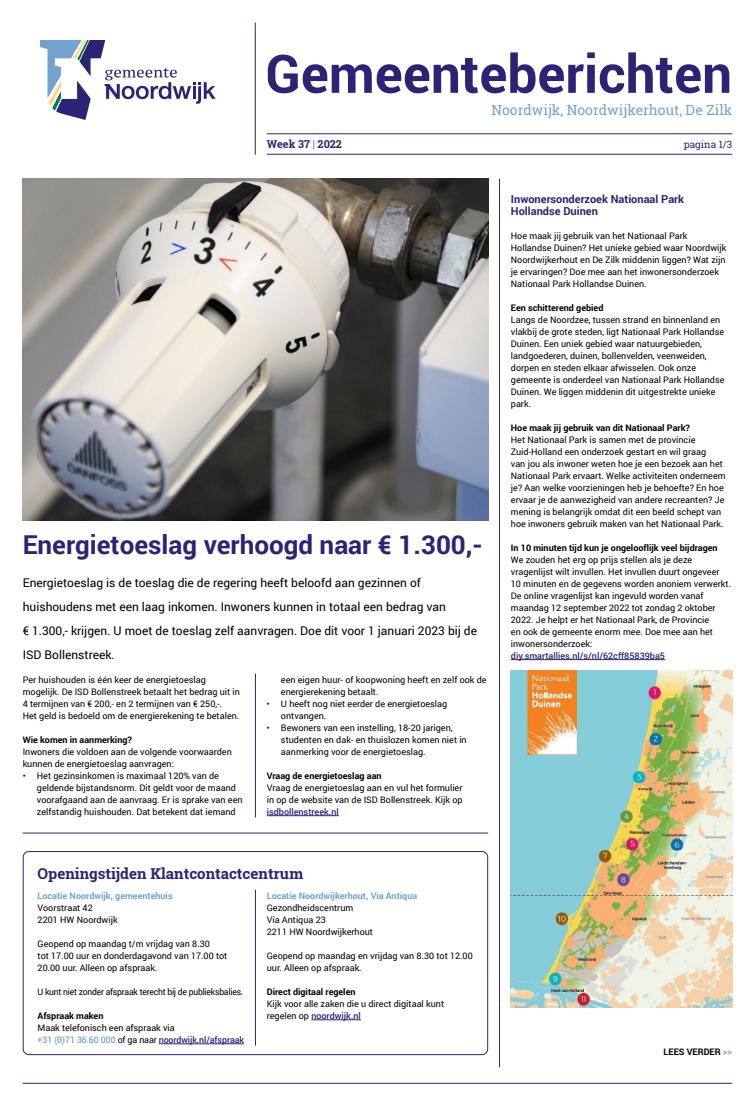
<style>
.page{position:relative;width:755px;height:1106px;background:#fff}
.page>*{position:absolute;margin:0;border:0;box-sizing:border-box;transform-origin:0 0}
._05_Kop_Artikel_Groo{font:53px "Roboto Bold 2";color:#2c2276}
._05_Kop_Artikel_Groo-2{font:26px "Roboto Bold 2";color:#2c2276}
._06_Kop_Sub{font:700 15px "Roboto Slab";color:#2c2276}
._06_Kop_Sub-2{font:14px "Roboto Slab";color:#72a2ce}
._01_Body_Tekst-Inlei{font:12px/24px "Roboto";color:#000}
._07_Kopje_Alinea_11p{font:11px/12px "Roboto Bold 2";color:#2c2276}
._05_Kop_Artikel_Groo-3{font:700 10.9px "Roboto Slab";color:#2c2276}
.t1{font:10px "Roboto Slab";color:#2c2276}
._02_Body_Tekst-Plain{font:9px/12px "Roboto";color:#000}
._12_Tussenkopje_9pt{font:9px "Roboto Bold 2";color:#000}
._02_Body_Tekst-Plain-2{font:500 9px "Roboto";color:#2c2276}
._02_Body_Tekst-Plain-3{font:9px "Roboto";letter-spacing:-.025em;color:#000;scale:.95 1}
._12_Tussenkopje_9pt-2{font:700 9px "Roboto";color:#000}
._02_Body_Tekst-Plain-4{font:9px "Roboto Bold 2";color:#72a2ce}
._12_Tussenkopje_9pt-3{font:9px "Roboto Bold 2";color:#72a2ce}
._03__Body_Tekst-Insp{font:9px "Roboto Bold 2";color:#000}
.s1{font-weight:300}
.s2{font-weight:500;color:#2c2276}
.s3{color:#72a2ce}
.s4{font-weight:400;color:#000}
</style>
<div class="page">
<hr style="left:499px;top:179px;width:1px;height:888px;background:#2c2276">
<hr style="left:23px;top:1083px;width:708px;height:1px;background:#2c2276">
<img style="left:23px;top:179px;width:465px;height:342px">
<hr style="left:266px;top:815px;width:72px;height:1px;background:#2c2276">
<hr style="left:255px;top:673px;width:1px;height:144px;background:#2c2276">
<svg style="left:40px;top:40px;width:175px;height:80px"></svg>
<hr style="left:255px;top:23px;width:1px;height:132px;background:#2c2276">
<hr style="left:266px;top:154px;width:465px;height:1px;background:#2c2276">
<hr style="left:266px;top:133px;width:465px;height:1px;background:#2c2276">
<div style="left:23px;top:851px;width:465px;height:204px;border:1px solid #2c2276;border-radius:6px"></div>
<hr style="left:159px;top:1043px;width:85px;height:1px;background:#2c2276">
<hr style="left:311px;top:1019px;width:50px;height:1px;background:#2c2276">
<hr style="left:255px;top:889px;width:1px;height:156px;background:#2c2276">
<hr style="left:23px;top:832px;width:464px;height:1px;background:#2c2276">
<hr style="left:510px;top:659px;width:154px;height:1px;background:#2c2276">
<img style="left:510px;top:671px;width:221px;height:336px">
<p class="_05_Kop_Artikel_Groo" style="left:265px;top:37px;width:468px">Gemeenteberichten</p>
<p class="_06_Kop_Sub-2" style="left:491px;top:100px;width:242px">Noordwijk, Noordwijkerhout, De Zilk</p>
<p class="_05_Kop_Artikel_Groo-3" style="left:266px;top:137px;width:77px">Week 37 <span class="s1">|</span> 2022</p>
<p class="t1" style="left:683px;top:137px;width:50px">pagina 1/3</p>
<p class="_05_Kop_Artikel_Groo-2" style="left:23px;top:526px;width:461px">Energietoeslag verhoogd naar € 1.300,-</p>
<p class="_01_Body_Tekst-Inlei" style="left:23px;top:570px;width:455px">Energietoeslag is de toeslag die de regering heeft beloofd aan gezinnen of huishoudens met een laag inkomen. Inwoners kunnen in totaal een bedrag van<br>€ 1.300,- krijgen. U moet de toeslag zelf aanvragen. Doe dit voor 1 januari 2023 bij de ISD Bollenstreek.</p>
<p class="_02_Body_Tekst-Plain" style="left:23px;top:673px;width:218px">Per huishouden is één keer de energietoeslag mogelijk. De ISD Bollenstreek betaalt het bedrag uit in 4 termijnen van € 200,- en 2 termijnen van € 250,-.<br>Het geld is bedoeld om de energierekening te betalen.</p>
<p class="_12_Tussenkopje_9pt" style="left:23px;top:733px;width:111px">Wie komen in aanmerking?</p>
<p class="_02_Body_Tekst-Plain" style="left:23px;top:745px;width:210px">Inwoners die voldoen aan de volgende voorwaarden kunnen de energietoeslag aanvragen:</p>
<p class="_02_Body_Tekst-Plain" style="left:37px;top:769px;width:207px;text-indent:-14px">• Het gezinsinkomen is maximaal 120% van de geldende bijstandsnorm. Dit geldt voor de maand voorafgaand aan de aanvraag. Er is sprake van een zelfstandig huishouden. Dat betekent dat iemand</p>
<p class="_02_Body_Tekst-Plain" style="left:281px;top:673px;width:207px">een eigen huur- of koopwoning heeft en zelf ook de energierekening betaalt.</p>
<p class="_02_Body_Tekst-Plain" style="left:281px;top:697px;width:168px;text-indent:-14px">• U heeft nog niet eerder de energietoeslag ontvangen.</p>
<p class="_02_Body_Tekst-Plain" style="left:281px;top:721px;width:187px;text-indent:-14px">• Bewoners van een instelling, 18-20 jarigen, studenten en dak- en thuislozen komen niet in aanmerking voor de energietoeslag.</p>
<p class="_12_Tussenkopje_9pt" style="left:266px;top:769px;width:116px">Vraag de energietoeslag aan</p>
<p class="_02_Body_Tekst-Plain" style="left:266px;top:781px;width:197px;text-align:justify">Vraag de energietoeslag aan en vul het formulier in op de website van de ISD Bollenstreek. Kijk op <span class="s2">isdbollenstreek.nl</span></p>
<p class="_06_Kop_Sub" style="left:38px;top:863px;width:267px">Openingstijden Klantcontactcentrum</p>
<p class="_12_Tussenkopje_9pt-3" style="left:38px;top:889px;width:136px">Locatie Noordwijk, gemeentehuis</p>
<p class="_02_Body_Tekst-Plain" style="left:38px;top:901px;width:57px">Voorstraat 42</p>
<p class="_02_Body_Tekst-Plain" style="left:38px;top:913px;width:81px">2201 HW Noordwijk</p>
<p class="_02_Body_Tekst-Plain" style="left:38px;top:937px;width:174px">Geopend op maandag t/m vrijdag van 8.30</p>
<p class="_02_Body_Tekst-Plain" style="left:38px;top:949px;width:191px">tot 17.00 uur en donderdagavond van 17.00 tot<br>20.00 uur. Alleen op afspraak.</p>
<p class="_02_Body_Tekst-Plain-3" style="left:38px;top:985px;width:218px">U kunt niet zonder afspraak terecht bij de publieksbalies.</p>
<p class="_12_Tussenkopje_9pt" style="left:38px;top:1009px;width:67px">Afspraak maken</p>
<p class="_02_Body_Tekst-Plain" style="left:38px;top:1021px;width:138px">Maak telefonisch een afspraak via</p>
<p class="_02_Body_Tekst-Plain-2" style="left:38px;top:1033px;width:208px"><span class="s3">+31 (0)71 36 60 000</span> <span class="s4">of ga naar</span> noordwijk.nl/afspraak</p>
<p class="_02_Body_Tekst-Plain-4" style="left:266px;top:889px;width:152px">Locatie Noordwijkerhout, Via Antiqua</p>
<p class="_02_Body_Tekst-Plain" style="left:266px;top:901px;width:88px">Gezondheidscentrum</p>
<p class="_02_Body_Tekst-Plain" style="left:266px;top:913px;width:61px">Via Antiqua 23</p>
<p class="_02_Body_Tekst-Plain" style="left:266px;top:925px;width:108px">2211 HW Noordwijkerhout</p>
<p class="_02_Body_Tekst-Plain" style="left:266px;top:949px;width:207px">Geopend op maandag en vrijdag van 8.30 tot 12.00 uur. Alleen op afspraak.</p>
<p class="_12_Tussenkopje_9pt" style="left:266px;top:985px;width:90px">Direct digitaal regelen</p>
<p class="_02_Body_Tekst-Plain" style="left:266px;top:997px;width:179px">Kijk voor alle zaken die u direct digitaal kunt regelen op <span class="s2">noordwijk.nl</span></p>
<p class="_07_Kopje_Alinea_11p" style="left:510px;top:192px;width:174px">Inwonersonderzoek Nationaal Park<br>Hollandse Duinen</p>
<p class="_02_Body_Tekst-Plain" style="left:510px;top:229px;width:217px">Hoe maak jij gebruik van het Nationaal Park Hollandse Duinen? Het unieke gebied waar Noordwijk Noordwijkerhout en De Zilk middenin liggen? Wat zijn je ervaringen? Doe mee aan het inwonersonderzoek Nationaal Park Hollandse Duinen.</p>
<p class="_12_Tussenkopje_9pt" style="left:510px;top:301px;width:94px">Een schitterend gebied</p>
<p class="_02_Body_Tekst-Plain" style="left:510px;top:313px;width:215px">Langs de Noordzee, tussen strand en binnenland en vlakbij de grote steden, ligt Nationaal Park Hollandse Duinen. Een uniek gebied waar natuurgebieden, landgoederen, duinen, bollenvelden, veenweiden, dorpen en steden elkaar afwisselen. Ook onze gemeente is onderdeel van Nationaal Park Hollandse Duinen. We liggen middenin dit uitgestrekte unieke park.</p>
<p class="_12_Tussenkopje_9pt" style="left:510px;top:421px;width:180px">Hoe maak jij gebruik van dit Nationaal Park?</p>
<p class="_02_Body_Tekst-Plain" style="left:510px;top:433px;width:216px">Het Nationaal Park is samen met de provincie Zuid-Holland een onderzoek gestart en wil graag<br>van jou als inwoner weten hoe je een bezoek aan het Nationaal Park ervaart. Welke activiteiten onderneem je? Aan welke voorzieningen heb je behoefte? En hoe ervaar je de aanwezigheid van andere recreanten? Je mening is belangrijk omdat dit een beeld schept van hoe inwoners gebruik maken van het Nationaal Park.</p>
<p class="_12_Tussenkopje_9pt-2" style="left:510px;top:541px;width:208px">In 10 minuten tijd kun je ongelooflijk veel bijdragen</p>
<p class="_02_Body_Tekst-Plain" style="left:510px;top:553px;width:221px">We zouden het erg op prijs stellen als je deze vragenlijst wilt invullen. Het invullen duurt ongeveer 10 minuten en de gegevens worden anoniem verwerkt.<br>De online vragenlijst kan ingevuld worden vanaf maandag 12 september 2022 tot zondag 2 oktober 2022. Je helpt er het Nationaal Park, de Provincie<br>en ook de gemeente enorm mee. Doe mee aan het inwonersonderzoek:</p>
<p class="_02_Body_Tekst-Plain-2" style="left:510px;top:649px;width:155px">diy.smartallies.nl/s/nl/62cff85839ba5</p>
<p class="_03__Body_Tekst-Insp" style="left:663px;top:1045px;width:70px">LEES VERDER <span class="s3">&gt;&gt;</span></p>
</div>
